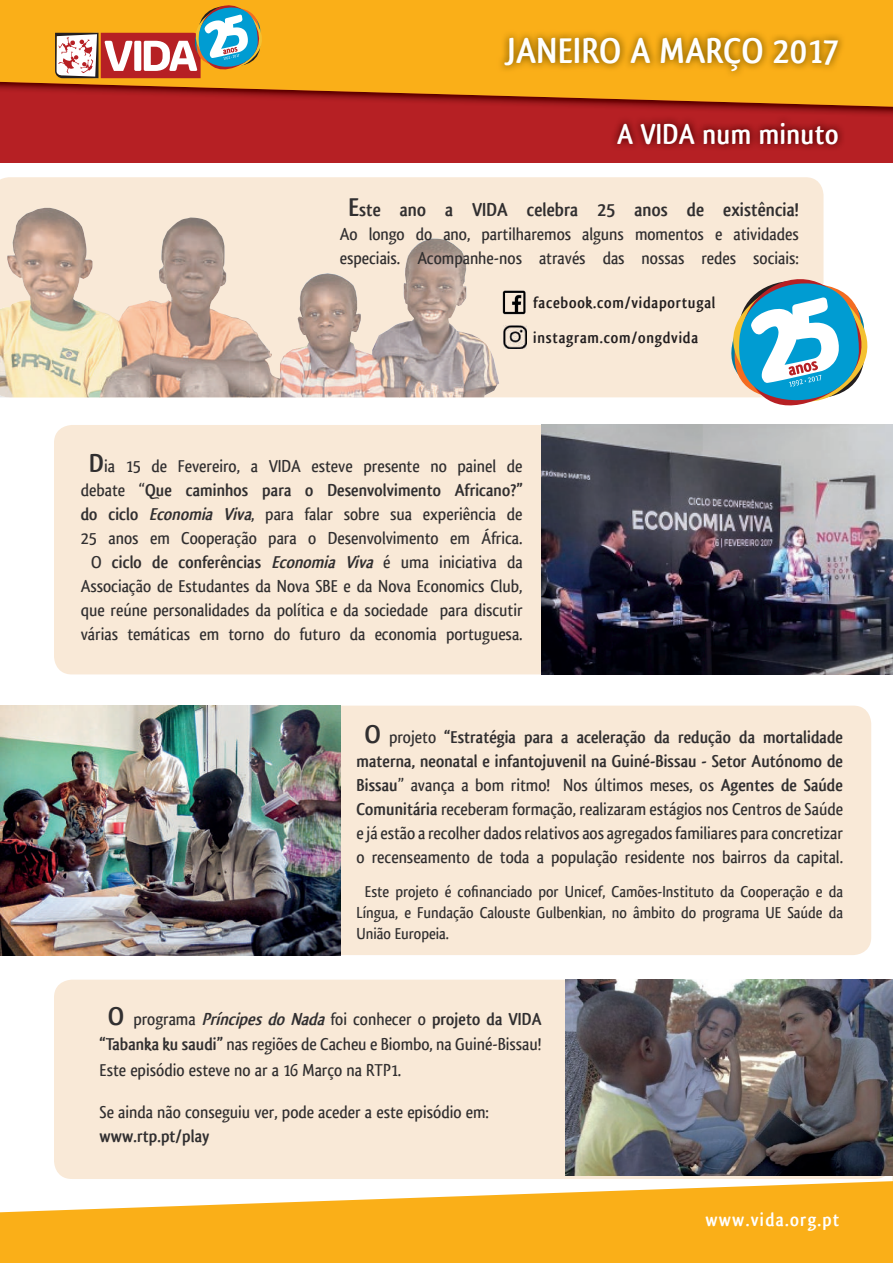
<style>
.page{position:relative;width:893px;height:1263px;background:#fff}
.page>*{position:absolute;margin:0;border:0;box-sizing:border-box;transform-origin:0 0}
.t1{font:700 37.5px "Qlassik";letter-spacing:.01em;color:#fff}
.t2{font:700 30px "Qlassik";letter-spacing:.01em;color:#fff}
.t3{font:700 19.5px "Qlassik";color:#312f30}
.t4{font:700 19.5px "Qlassik";letter-spacing:.06em;color:#fff}
.t5{font:500 18px/24px "Qlassik";color:#312f30;text-align:center}
.t6{font:700 18px "Qlassik";color:#312f30}
.t7{font:500 16.5px/21px "Qlassik";color:#312f30;text-align:justify}
.t8{font:700 16.5px/34.5px "Qlassik";letter-spacing:.04em;color:#231f20}
.s1{font-size:27px}
.s2{font-weight:700;font-size:27px}
.s3{font-weight:700}
.s4{font-weight:700;font-style:italic}
</style>
<div class="page">
<div style="left:0;top:4px;width:893px;height:158px;background:#b62024"></div>
<svg style="left:0;top:0;width:893px;height:107px;background:#e89318"></svg>
<div style="left:54px;top:980px;width:839px;height:199px;background:#f9e9d7;border-radius:18px"></div>
<img style="left:566px;top:980px;width:327px;height:196px">
<svg style="left:0;top:1176px;width:893px;height:87px;fill:#faaf18"></svg>
<img style="left:497px;top:30px;width:349px;height:48px">
<svg style="left:55px;top:5px;width:207px;height:73px"></svg>
<div style="left:0;top:177px;width:823px;height:220px;background:#f9e9d7"></div>
<img style="left:614px;top:116px;width:229px;height:32px">
<div style="left:54px;top:425px;width:827px;height:249px;background:#f9e9d7;border-radius:18px"></div>
<img style="left:541px;top:425px;width:352px;height:249px">
<img style="left:0;top:208px;width:100px;height:189px">
<img style="left:149px;top:217px;width:101px;height:180px">
<img style="left:399px;top:238px;width:100px;height:159px">
<img style="left:99px;top:300px;width:51px;height:97px">
<img style="left:299px;top:273px;width:101px;height:124px">
<img style="left:249px;top:308px;width:51px;height:89px">
<svg style="left:731px;top:279px;width:136px;height:126px"></svg>
<img style="left:504px;top:326px;width:22px;height:22px">
<img style="left:502px;top:290px;width:26px;height:25px">
<div style="left:340px;top:706px;width:531px;height:249px;background:#f9e9d7"></div>
<img style="left:0;top:706px;width:340px;height:249px">
<h1 class="t1" style="left:505px;top:29px;width:335px">JANEIRO A MARÇO 2017</h1>
<h2 class="t2" style="left:617px;top:116px;width:223px">A VIDA num minuto</h2>
<p class="t3" style="left:348px;top:198px;width:452px"><span class="s1">E</span>ste ano a VIDA celebra 25 anos de existência!</p>
<p class="t5" style="left:340px;top:222px;width:460px;text-align:left">Ao longo do ano, partilharemos alguns momentos e atividades especiais. Acompanhe-nos através das nossas redes sociais:</p>
<p class="t8" style="left:533px;top:285px;width:184px">facebook.com/vidaportugal instagram.com/ongdvida</p>
<p class="t5" style="left:81px;top:454px;width:443px"><span class="s2">D</span>ia 15 de Fevereiro, a VIDA esteve presente no painel de debate “<span class="s3">Que caminhos para o Desenvolvimento Africano?” do ciclo</span> <span class="s4">Economia Viva</span>, para falar sobre sua experiência de 25 anos em Cooperação para o Desenvolvimento em África.<br>O <span class="s3">ciclo de conferências</span> <span class="s4">Economia Viva</span> é uma iniciativa da Associação de Estudantes da Nova SBE e da Nova Economics Club, que reúne personalidades da política e da sociedade para discutir várias temáticas em torno do futuro da economia portuguesa.</p>
<p class="t5" style="left:356px;top:725px;width:488px"><span class="s2">O</span> projeto <span class="s3">“Estratégia para a aceleração da redução da mortalidade materna, neonatal e infantojuvenil na Guiné-Bissau - Setor Autónomo de Bissau</span>” avança a bom ritmo! Nos últimos meses, os <span class="s3">Agentes de Saúde Comunitária</span> receberam formação, realizaram estágios nos Centros de Saúde e já estão a recolher dados relativos aos agregados familiares para concretizar o recenseamento de toda a população residente nos bairros da capital.</p>
<p class="t7" style="left:356px;top:881px;width:488px;text-indent:8px">Este projeto é cofinanciado por Unicef, Camões-Instituto da Cooperação e da Língua, e Fundação Calouste Gulbenkian, no âmbito do programa UE Saúde da União Europeia.</p>
<p class="t5" style="left:100px;top:1006px;width:443px;line-height:25.5px;text-align:justify;text-indent:8px"><span class="s2">O</span> programa <span class="s4">PríncipesdoNada</span>foi conhecer o <span class="s3">projeto da VIDA “Tabanka ku saudi”</span> nas regiões de Cacheu e Biombo, na Guiné-Bissau!<br>Este episódio esteve no ar a 16 Março na RTP1.</p>
<p class="t5" style="left:100px;top:1099px;width:391px">Se ainda não conseguiu ver, pode aceder a este episódio em:</p>
<p class="t6" style="left:100px;top:1125px;width:111px">www.rtp.pt/play</p>
<p class="t4" style="left:705px;top:1208px;width:136px">www.vida.org.pt</p>
</div>
